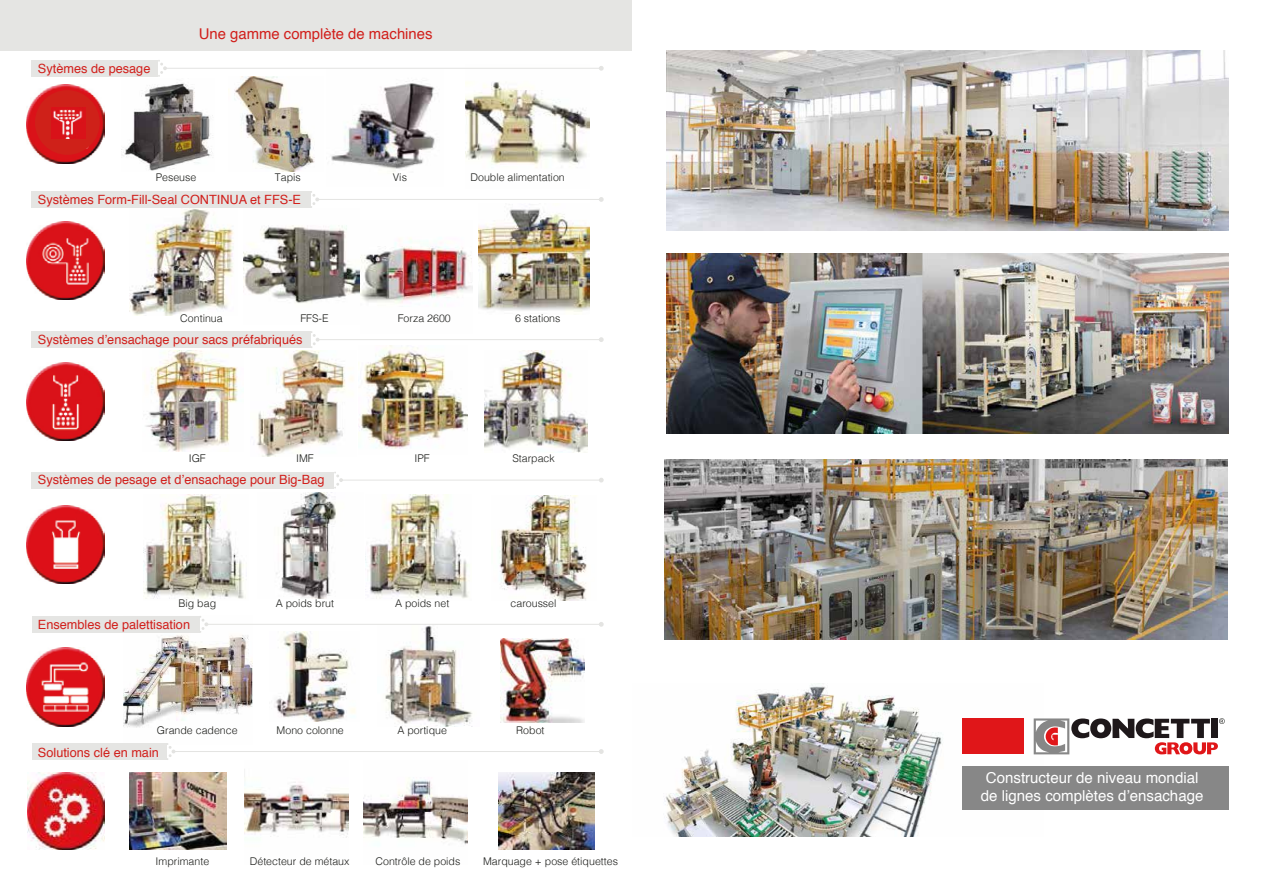
<style>
.page{position:relative;width:1263px;height:893px;background:#fff}
.page>*{position:absolute;margin:0;border:0;box-sizing:border-box;transform-origin:0 0}
.t1{font:15px/18px "Helvetica";color:#fff;text-align:center}
.t2{font:14.85px "Helvetica";color:#d11f1b}
.t3{font:12.75px "Helvetica";color:#d11f1b}
.t4{font:300 10.65px "Helvetica";color:#1d1e1b}
</style>
<div class="page">
<img style="left:121px;top:83px;width:92px;height:88px">
<img style="left:234px;top:77px;width:81px;height:94px">
<img style="left:331px;top:80px;width:104px;height:91px">
<img style="left:465px;top:82px;width:124px;height:86px">
<img style="left:130px;top:208px;width:104px;height:108px">
<img style="left:244px;top:225px;width:116px;height:79px">
<img style="left:361px;top:238px;width:112px;height:66px">
<img style="left:478px;top:204px;width:111px;height:108px">
<img style="left:145px;top:351px;width:94px;height:101px">
<img style="left:257px;top:350px;width:89px;height:106px">
<img style="left:358px;top:345px;width:110px;height:104px">
<img style="left:484px;top:350px;width:103px;height:103px">
<img style="left:143px;top:495px;width:101px;height:104px">
<img style="left:276px;top:493px;width:60px;height:106px">
<img style="left:365px;top:495px;width:105px;height:104px">
<img style="left:499px;top:495px;width:88px;height:106px">
<img style="left:244px;top:769px;width:104px;height:69px">
<img style="left:364px;top:780px;width:104px;height:65px">
<img style="left:27px;top:221px;width:78px;height:78px">
<img style="left:27px;top:85px;width:78px;height:78px">
<img style="left:27px;top:362px;width:78px;height:78px">
<img style="left:27px;top:506px;width:78px;height:78px">
<img style="left:27px;top:648px;width:78px;height:78px">
<img style="left:27px;top:772px;width:77px;height:77px">
<img style="left:124px;top:635px;width:129px;height:93px">
<img style="left:274px;top:632px;width:82px;height:90px">
<img style="left:385px;top:626px;width:88px;height:100px">
<img style="left:500px;top:638px;width:85px;height:85px">
<div style="left:35px;top:90px;width:65px;height:65px;background:#cf2119;border-radius:50%"></div>
<img style="left:52px;top:108px;width:33px;height:30px">
<img style="left:60px;top:109px;width:15px;height:4px">
<svg style="left:56px;top:113px;width:22px;height:7px"></svg>
<hr style="left:317px;top:199px;width:283px;height:1px;background:#e4e4e2">
<svg style="left:599px;top:197px;width:5px;height:5px"></svg>
<hr style="left:165px;top:68px;width:435px;height:1px;background:#e4e4e2">
<svg style="left:599px;top:66px;width:5px;height:5px"></svg>
<hr style="left:318px;top:339px;width:282px;height:1px;background:#e4e4e2">
<svg style="left:599px;top:337px;width:5px;height:5px"></svg>
<hr style="left:341px;top:480px;width:259px;height:1px;background:#e4e4e2">
<svg style="left:599px;top:478px;width:5px;height:4px"></svg>
<hr style="left:173px;top:751px;width:427px;height:1px;background:#e4e4e2">
<svg style="left:599px;top:749px;width:5px;height:5px"></svg>
<hr style="left:206px;top:624px;width:394px;height:1px;background:#e4e4e2">
<svg style="left:599px;top:622px;width:5px;height:5px"></svg>
<div style="left:32px;top:743px;width:135px;height:17px;background:#e5e5e3"></div>
<div style="left:32px;top:616px;width:167px;height:17px;background:#e5e5e3"></div>
<div style="left:32px;top:472px;width:302px;height:17px;background:#e5e5e3"></div>
<div style="left:32px;top:331px;width:279px;height:17px;background:#e5e5e3"></div>
<div style="left:32px;top:191px;width:279px;height:17px;background:#e5e5e3"></div>
<div style="left:32px;top:60px;width:126px;height:17px;background:#e5e5e3"></div>
<div style="left:0;top:0;width:631px;height:51px;background:#e5e5e3"></div>
<img style="left:130px;top:772px;width:96px;height:77px">
<img style="left:498px;top:772px;width:97px;height:77px">
<svg style="left:158px;top:60px;width:9px;height:17px"></svg>
<svg style="left:311px;top:191px;width:8px;height:17px"></svg>
<svg style="left:311px;top:331px;width:8px;height:17px"></svg>
<svg style="left:334px;top:472px;width:9px;height:17px"></svg>
<svg style="left:199px;top:616px;width:9px;height:17px"></svg>
<svg style="left:167px;top:743px;width:8px;height:17px"></svg>
<img style="left:667px;top:51px;width:561px;height:179px">
<img style="left:667px;top:254px;width:561px;height:179px">
<img style="left:664px;top:683px;width:380px;height:153px">
<img style="left:665px;top:459px;width:563px;height:180px">
<div style="left:962px;top:718px;width:62px;height:36px;background:#e01619"></div>
<svg style="left:1034px;top:718px;width:191px;height:36px"></svg>
<div style="left:962px;top:766px;width:266px;height:44px;background:#878787"></div>
<p class="t3" style="left:38px;top:58px;width:114px">Sytèmes de pesage</p>
<h2 class="t2" style="left:199px;top:22px;width:235px">Une gamme complète de machines</h2>
<p class="t4" style="left:156px;top:169px;width:42px">Peseuse</p>
<p class="t4" style="left:275px;top:169px;width:27px">Tapis</p>
<p class="t4" style="left:393px;top:169px;width:16px">Vis</p>
<p class="t4" style="left:470px;top:169px;width:96px">Double alimentation</p>
<p class="t3" style="left:38px;top:189px;width:265px">Systèmes Form-Fill-Seal CONTINUA et FFS-E</p>
<p class="t4" style="left:180px;top:310px;width:44px">Continua</p>
<p class="t4" style="left:300px;top:310px;width:30px">FFS-E</p>
<p class="t4" style="left:398px;top:310px;width:55px">Forza 2600</p>
<p class="t4" style="left:515px;top:310px;width:47px">6 stations</p>
<p class="t3" style="left:38px;top:330px;width:266px">Systèmes d’ensachage pour sacs préfabriqués</p>
<p class="t4" style="left:189px;top:450px;width:19px">IGF</p>
<p class="t4" style="left:296px;top:450px;width:19px">IMF</p>
<p class="t4" style="left:414px;top:450px;width:17px">IPF</p>
<p class="t4" style="left:512px;top:450px;width:44px">Starpack</p>
<p class="t3" style="left:38px;top:470px;width:288px">Systèmes de pesage et d’ensachage pour Big-Bag</p>
<p class="t4" style="left:178px;top:594px;width:39px">Big bag</p>
<p class="t4" style="left:276px;top:594px;width:60px">A poids brut</p>
<p class="t4" style="left:395px;top:594px;width:56px">A poids net</p>
<p class="t4" style="left:511px;top:594px;width:47px">caroussel</p>
<p class="t3" style="left:38px;top:614px;width:154px">Ensembles de palettisation</p>
<p class="t4" style="left:157px;top:721px;width:82px">Grande cadence</p>
<p class="t4" style="left:277px;top:721px;width:69px">Mono colonne</p>
<p class="t4" style="left:397px;top:721px;width:51px">A portique</p>
<p class="t4" style="left:516px;top:721px;width:30px">Robot</p>
<p class="t3" style="left:38px;top:742px;width:122px">Solutions clé en main</p>
<p class="t4" style="left:156px;top:852px;width:55px">Imprimante</p>
<p class="t4" style="left:250px;top:852px;width:101px">Détecteur de métaux</p>
<p class="t4" style="left:375px;top:852px;width:86px">Contrôle de poids</p>
<p class="t4" style="left:483px;top:852px;width:136px">Marquage + pose étiquettes</p>
<h1 class="t1" style="left:981px;top:769px;width:224px">Constructeur de niveau mondial de lignes complètes d’ensachage</h1>
</div>
